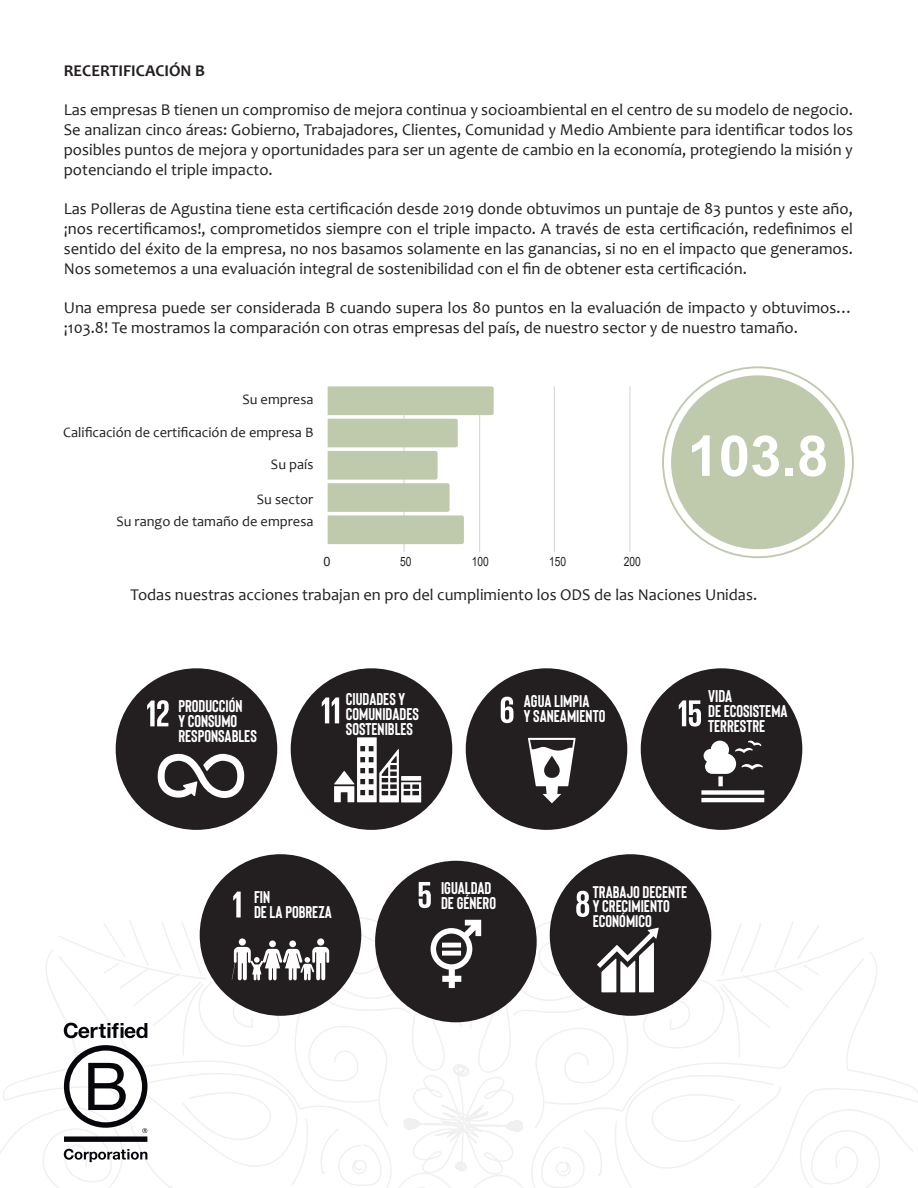
<style>
.page{position:relative;width:918px;height:1188px;background:#fff}
.page>*{position:absolute;margin:0;border:0;box-sizing:border-box;transform-origin:0 0}
.t1{font:700 56.25px "Arial";color:#fff}
.t2{font:700 16.95px/14.9px "Bison";color:#fff}
.t3{font:16.5px/19.8px "Candara";color:#231f20;text-align:justify}
.t4{font:700 16.5px "Candara";color:#231f20}
.t5{font:14.4px/23px "Candara";color:#231f20;text-align:right}
.t6{font:12.75px "Arial";color:#231f20;scale:.8 1}
.t7{font:12.75px "Arial";color:#231f20}
</style>
<div class="page">
<hr style="left:404px;top:415px;width:1px;height:137px;background:#d1d2d4">
<hr style="left:479px;top:415px;width:1px;height:137px;background:#d1d2d4">
<hr style="left:554px;top:386px;width:1px;height:166px;background:#d1d2d4">
<hr style="left:630px;top:386px;width:1px;height:166px;background:#d1d2d4">
<svg style="left:328px;top:386px;width:166px;height:158px"></svg>
<div style="left:671px;top:375px;width:174px;height:174px;background:#bfcaad;border-radius:50%"></div>
<div style="left:200px;top:854px;width:161px;height:162px;background:#231f20;border-radius:50%"></div>
<div style="left:375px;top:861px;width:162px;height:161px;background:#231f20;border-radius:50%"></div>
<div style="left:466px;top:668px;width:161px;height:162px;background:#231f20;border-radius:50%"></div>
<svg style="left:501px;top:697px;width:13px;height:26px"></svg>
<svg style="left:528px;top:738px;width:48px;height:65px"></svg>
<div style="left:550px;top:854px;width:161px;height:162px;background:#231f20;border-radius:50%"></div>
<svg style="left:0;top:882px;width:914px;height:306px"></svg>
<div style="left:291px;top:668px;width:161px;height:162px;background:#231f20;border-radius:50%"></div>
<svg style="left:322px;top:698px;width:17px;height:25px"></svg>
<svg style="left:334px;top:737px;width:87px;height:65px"></svg>
<div style="left:116px;top:668px;width:161px;height:162px;background:#231f20;border-radius:50%"></div>
<svg style="left:147px;top:700px;width:22px;height:26px"></svg>
<svg style="left:158px;top:754px;width:86px;height:44px"></svg>
<div style="left:641px;top:668px;width:161px;height:162px;background:#231f20;border-radius:50%"></div>
<svg style="left:679px;top:700px;width:22px;height:27px"></svg>
<div style="left:718px;top:776px;width:5px;height:10px;background:#fff"></div>
<div style="left:701px;top:790px;width:63px;height:5px;background:#fff"></div>
<hr style="left:701px;top:798px;width:63px;height:4px;background:#fff">
<svg style="left:704px;top:741px;width:59px;height:33px"></svg>
<p class="t4" style="left:64px;top:60px;width:143px">RECERTIFICACIÓN B</p>
<p class="t3" style="left:64px;top:100px;width:791px">Las empresas B tienen un compromiso de mejora continua y socioambiental en el centro de su modelo de negocio.<br>Se analizan cinco áreas: Gobierno, Trabajadores, Clientes, Comunidad y Medio Ambiente para identificar todos los posibles puntos de mejora y oportunidades para ser un agente de cambio en la economía, protegiendo la misión y potenciando el triple impacto.</p>
<p class="t3" style="left:64px;top:199px;width:791px">Las Polleras de Agustina tiene esta certificación desde 2019 donde obtuvimos un puntaje de 83 puntos y este año, ¡nos recertificamos!, comprometidos siempre con el triple impacto. A través de esta certificación, redefinimos el sentido del éxito de la empresa, no nos basamos solamente en las ganancias, si no en el impacto que generamos.<br>Nos sometemos a una evaluación integral de sostenibilidad con el fin de obtener esta certificación.</p>
<p class="t3" style="left:64px;top:298px;width:791px">Una empresa puede ser considerada B cuando supera los 80 puntos en la evaluación de impacto y obtuvimos… ¡103.8! Te mostramos la comparación con otras empresas del país, de nuestro sector y de nuestro tamaño.</p>
<p class="t5" style="left:242px;top:388px;width:73px">Su empresa</p>
<p class="t5" style="left:63px;top:421px;width:252px">Calificación de certificación de empresa B</p>
<p class="t5" style="left:271px;top:453px;width:44px">Su país</p>
<p class="t5" style="left:116px;top:487px;width:199px">Su sector<br>Su rango de tamaño de empresa</p>
<p class="t7" style="left:323px;top:552px;width:9px">0</p>
<p class="t6" style="left:472px;top:552px;width:23px">100</p>
<p class="t6" style="left:549px;top:552px;width:23px">150</p>
<p class="t6" style="left:624px;top:552px;width:23px">200</p>
<p class="t6" style="left:400px;top:552px;width:16px">50</p>
<h1 class="t1" style="left:688px;top:416px;width:142px">103.8</h1>
<p class="t3" style="left:131px;top:584px;width:628px">Todas nuestras acciones trabajan en pro del cumplimiento los ODS de las Naciones Unidas.</p>
<p class="t2" style="left:178px;top:699px;width:80px">PRODUCCIÓN<br>Y CONSUMO<br>RESPONSABLES</p>
<p class="t2" style="left:708px;top:689px;width:81px">VIDA<br>DE ECOSISTEMA<br>TERRESTRE</p>
<p class="t2" style="left:346px;top:692px;width:75px">CIUDADES Y<br>COMUNIDADES<br>SOSTENIBLES</p>
<p class="t2" style="left:524px;top:694px;width:83px">AGUA LIMPIA<br>Y SANEAMIENTO</p>
<p class="t2" style="left:254px;top:889px;width:79px">FIN<br>DE LA POBREZA</p>
<p class="t2" style="left:441px;top:881px;width:57px">IGUALDAD<br>DE GÉNERO</p>
<p class="t2" style="left:593px;top:884px;width:96px">TRABAJO DECENTE<br>Y CRECIMIENTO<br>ECONÓMICO</p>
</div>
